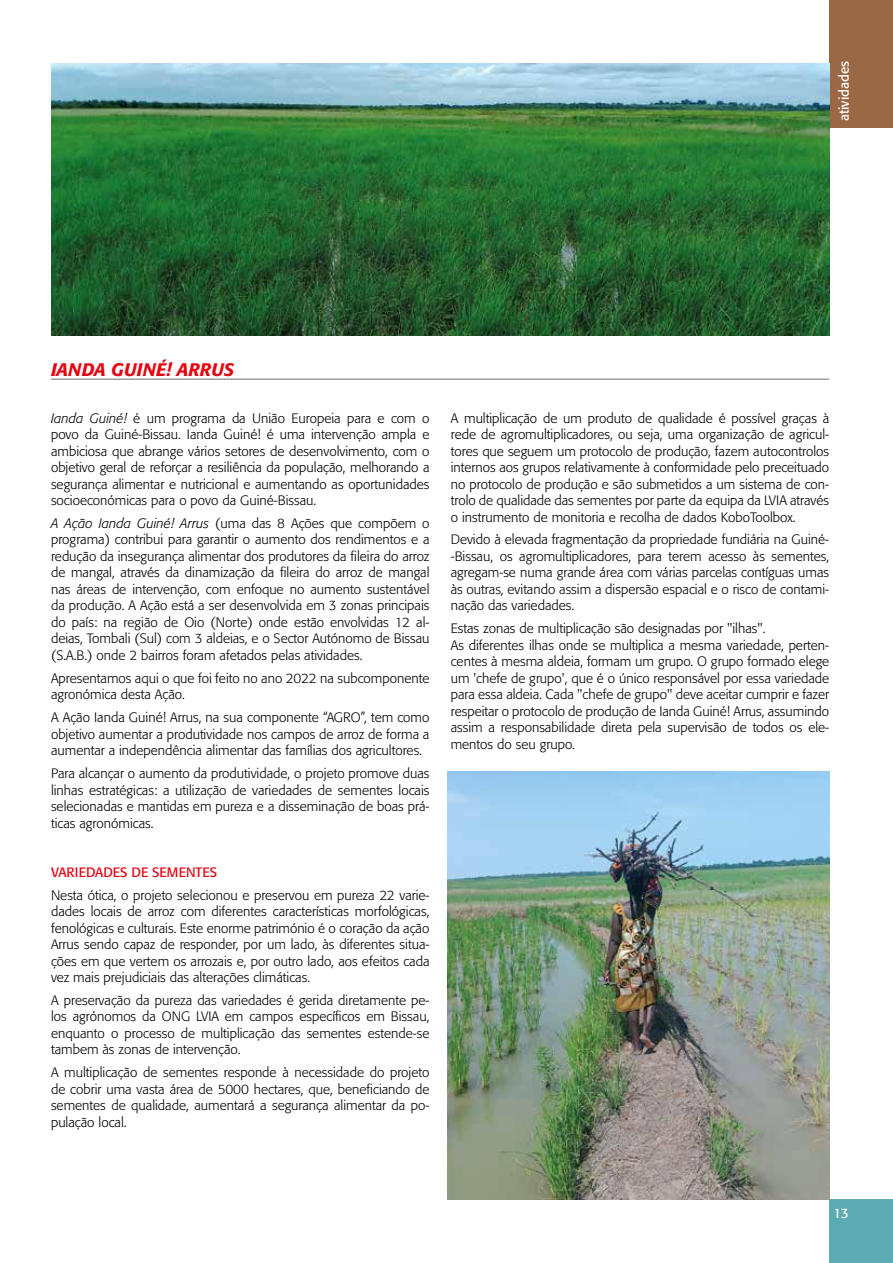
<style>
.page{position:relative;width:893px;height:1263px;background:#fff}
.page>*{position:absolute;margin:0;border:0;box-sizing:border-box;transform-origin:0 0}
.t1{font:italic 500 18px "Formata";letter-spacing:.01em;color:#e30613}
.t2{font:300 13.5px/16.5px "Formata";color:#000;text-align:justify}
.t3{font:13.5px "Formata";color:#e30613}
.t4{font:13.5px "Formata";color:#fff}
.s1{font-style:italic}
</style>
<div class="page">
<div style="left:829px;top:1199px;width:64px;height:64px;background:#5babb3"></div>
<div style="left:829px;top:0;width:64px;height:128px;background:#9b6846"></div>
<hr style="left:51px;top:379px;width:778px;height:1px;background:#706f6f">
<img style="left:51px;top:64px;width:778px;height:272px">
<img style="left:448px;top:772px;width:381px;height:427px">
<p class="t4" style="left:836px;top:121px;width:62px;rotate:-90deg">atividades</p>
<h1 class="t1" style="left:51px;top:358px;width:185px">IANDA GUINÉ! ARRUS</h1>
<p class="t2" style="left:51px;top:410px;width:380px"><span class="s1">Ianda Guiné!</span> é um programa da União Europeia para e com o povo da Guiné-Bissau. Ianda Guiné! é uma intervenção ampla e ambiciosa que abrange vários setores de desenvolvimento, com o objetivo geral de reforçar a resiliência da população, melhorando a segurança alimentar e nutricional e aumentando as oportunidades socioeconómicas para o povo da Guiné-Bissau.</p>
<p class="t2" style="left:51px;top:515px;width:380px"><span class="s1">A Ação Ianda Guiné! Arrus</span> (uma das 8 Ações que compõem o programa) contribui para garantir o aumento dos rendimentos e a redução da insegurança alimentar dos produtores da fileira do arroz de mangal, através da dinamização da fileira do arroz de mangal nas áreas de intervenção, com enfoque no aumento sustentável da produção. A Ação está a ser desenvolvida em 3 zonas principais do país: na região de Oio (Norte) onde estão envolvidas 12 al&shy;deias, Tombali (Sul) com 3 aldeias, e o Sector Autónomo de Bissau (S.A.B.) onde 2 bairros foram afetados pelas atividades.</p>
<p class="t2" style="left:51px;top:670px;width:380px">Apresentamos aqui o que foi feito no ano 2022 na subcomponente agronómica desta Ação.</p>
<p class="t2" style="left:51px;top:709px;width:380px">A Ação Ianda Guiné! Arrus, na sua componente “AGRO”, tem como objetivo aumentar a produtividade nos campos de arroz de forma a aumentar a independência alimentar das famílias dos agricultores.</p>
<p class="t2" style="left:51px;top:765px;width:380px">Para alcançar o aumento da produtividade, o projeto promove duas linhas estratégicas: a utilização de variedades de sementes locais selecionadas e mantidas em pureza e a disseminação de boas prá&shy;ticas agronómicas.</p>
<p class="t3" style="left:51px;top:864px;width:167px">VARIEDADES DE SEMENTES</p>
<p class="t2" style="left:51px;top:887px;width:380px">Nesta ótica, o projeto selecionou e preservou em pureza 22 varie&shy;dades locais de arroz com diferentes características morfológicas, fenológicas e culturais. Este enorme património é o coração da ação Arrus sendo capaz de responder, por um lado, às diferentes situa&shy;ções em que vertem os arrozais e, por outro lado, aos efeitos cada vez mais prejudiciais das alterações climáticas.</p>
<p class="t2" style="left:51px;top:992px;width:380px">A preservação da pureza das variedades é gerida diretamente pe&shy;los agrónomos da ONG LVIA em campos específicos em Bissau, enquanto o processo de multiplicação das sementes estende-se tambem às zonas de intervenção.</p>
<p class="t2" style="left:51px;top:1064px;width:380px">A multiplicação de sementes responde à necessidade do projeto de cobrir uma vasta área de 5000 hectares, que, beneficiando de sementes de qualidade, aumentará a segurança alimentar da po&shy;pulação local.</p>
<p class="t2" style="left:451px;top:410px;width:380px">A multiplicação de um produto de qualidade é possível graças à rede de agromultiplicadores, ou seja, uma organização de agricul&shy;tores que seguem um protocolo de produção, fazem autocontrolos internos aos grupos relativamente à conformidade pelo preceituado no protocolo de produção e são submetidos a um sistema de con&shy;trolo de qualidade das sementes por parte da equipa da LVIA através o instrumento de monitoria e recolha de dados KoboToolbox.</p>
<p class="t2" style="left:451px;top:532px;width:380px">Devido à elevada fragmentação da propriedade fundiária na Guiné--Bissau, os agromultiplicadores, para terem acesso às sementes, agregam-se numa grande área com várias parcelas contíguas umas às outras, evitando assim a dispersão espacial e o risco de contami&shy;nação das variedades.</p>
<p class="t2" style="left:451px;top:620px;width:380px;text-align:left">Estas zonas de multiplicação são designadas por "ilhas".<br>As diferentes ilhas onde se multiplica a mesma variedade, perten&shy;centes à mesma aldeia, formam um grupo. O grupo formado elege um 'chefe de grupo', que é o único responsável por essa variedade para essa aldeia. Cada "chefe de grupo" deve aceitar cumprir e fazer respeitar o protocolo de produção de Ianda Guiné! Arrus, assumindo assim a responsabilidade direta pela supervisão de todos os ele&shy;mentos do seu grupo.</p>
<p class="t4" style="left:833px;top:1205px;width:17px">13</p>
</div>
